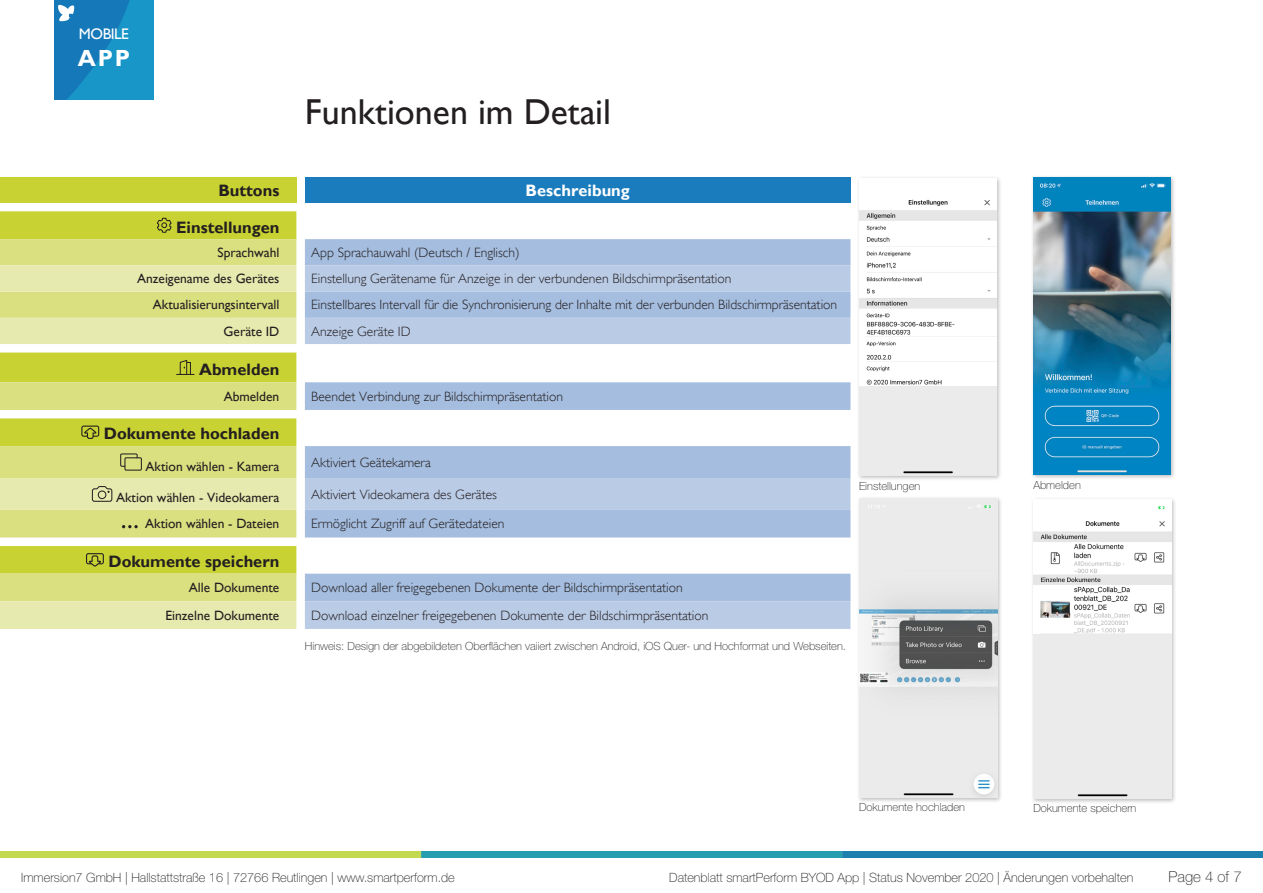
<style>
.page{position:relative;width:1263px;height:893px;background:#fff}
.page>*{position:absolute;margin:0;border:0;box-sizing:border-box;transform-origin:0 0}
.t1{font:36px "Gill Sans";color:#231f20}
.t2{font:700 23.25px "Gill Sans";color:#fff}
.t3{font:700 16.5px "Gill Sans";color:#231f20}
.t4{font:700 16.5px "Gill Sans";color:#fff}
.t5{font:15.3px "Gill Sans";letter-spacing:-.03em;color:#fff}
.t6{font:100 15px "Helvetica Neue";color:#231f20}
.t7{font:300 13.5px "Gill Sans";color:#231f20}
.t8{font:13.5px "Gill Sans";color:#231f20}
.t9{font:100 12.75px "Helvetica Neue";color:#231f20}
.t10{font:100 11.25px "Helvetica Neue";color:#231f20}
</style>
<div class="page">
<img style="left:0;top:851px;width:1263px;height:7px">
<svg style="left:54px;top:0;width:100px;height:100px"></svg>
<div style="left:0;top:177px;width:296px;height:26px;background:#c9d233"></div>
<div style="left:305px;top:177px;width:545px;height:26px;background:#1b7cbd"></div>
<div style="left:0;top:211px;width:296px;height:28px;background:#c9d233"></div>
<div style="left:0;top:239px;width:296px;height:26px;background:#dadf80"></div>
<div style="left:305px;top:239px;width:545px;height:26px;background:#a5bddf"></div>
<svg style="left:0;top:265px;width:296px;height:364px"></svg>
<svg style="left:305px;top:265px;width:545px;height:364px"></svg>
<svg style="left:156px;top:218px;width:16px;height:15px"></svg>
<svg style="left:177px;top:359px;width:17px;height:16px"></svg>
<svg style="left:81px;top:426px;width:18px;height:13px"></svg>
<div style="left:124px;top:457px;width:18px;height:14px;border:1px solid #231f20"></div>
<svg style="left:120px;top:453px;width:18px;height:14px"></svg>
<svg style="left:91px;top:485px;width:22px;height:17px"></svg>
<svg style="left:122px;top:525px;width:16px;height:3px"></svg>
<svg style="left:86px;top:553px;width:18px;height:14px"></svg>
<div style="left:856px;top:176px;width:145px;height:304px;background:#231f20;opacity:.3"></div>
<img style="left:859px;top:178px;width:137px;height:297px">
<div style="left:1031px;top:175px;width:145px;height:305px;background:#231f20;opacity:.3"></div>
<img style="left:1033px;top:178px;width:137px;height:296px">
<div style="left:856px;top:496px;width:146px;height:307px;background:#231f20;opacity:.3"></div>
<img style="left:859px;top:499px;width:138px;height:298px">
<div style="left:1031px;top:497px;width:146px;height:307px;background:#231f20;opacity:.3"></div>
<img style="left:1033px;top:500px;width:138px;height:298px">
<p class="t5" style="left:79px;top:25px;width:51px">MOBILE</p>
<h2 class="t2" style="left:78px;top:45px;width:54px">APP</h2>
<h1 class="t1" style="left:305px;top:92px;width:308px">Funktionen im Detail</h1>
<p class="t3" style="left:218px;top:180px;width:63px">Buttons</p>
<p class="t4" style="left:525px;top:180px;width:106px">Beschreibung</p>
<p class="t3" style="left:176px;top:218px;width:105px">Einstellungen</p>
<p class="t8" style="left:217px;top:245px;width:63px">Sprachwahl</p>
<p class="t7" style="left:311px;top:245px;width:210px">App Sprachauwahl (Deutsch / Englisch)</p>
<p class="t8" style="left:137px;top:271px;width:144px">Anzeigename des Gerätes</p>
<p class="t7" style="left:311px;top:271px;width:422px">Einstellung Gerätename für Anzeige in der verbundenen Bildschirmpräsentation</p>
<p class="t8" style="left:153px;top:297px;width:128px">Aktualisierungsintervall</p>
<p class="t7" style="left:311px;top:297px;width:527px">Einstellbares Intervall für die Synchronisierung der Inhalte mit der verbunden Bildschirmpräsentation</p>
<p class="t8" style="left:224px;top:323px;width:57px">Geräte ID</p>
<p class="t7" style="left:311px;top:323px;width:101px">Anzeige Geräte ID</p>
<p class="t3" style="left:199px;top:360px;width:82px">Abmelden</p>
<p class="t8" style="left:224px;top:388px;width:57px">Abmelden</p>
<p class="t7" style="left:311px;top:389px;width:253px">Beendet Verbindung zur Bildschirmpräsentation</p>
<p class="t3" style="left:104px;top:424px;width:177px">Dokumente hochladen</p>
<p class="t8" style="left:146px;top:458px;width:135px">Aktion wählen - Kamera</p>
<p class="t7" style="left:311px;top:455px;width:121px">Aktiviert Geätekamera</p>
<p class="t8" style="left:116px;top:489px;width:165px">Aktion wählen - Videokamera</p>
<p class="t7" style="left:311px;top:486px;width:187px">Aktiviert Videokamera des Gerätes</p>
<p class="t8" style="left:145px;top:516px;width:136px">Aktion wählen - Dateien</p>
<p class="t7" style="left:311px;top:516px;width:195px">Ermöglicht Zugriff auf Gerätedateien</p>
<p class="t3" style="left:108px;top:551px;width:172px">Dokumente speichern</p>
<p class="t8" style="left:189px;top:580px;width:92px">Alle Dokumente</p>
<p class="t7" style="left:311px;top:580px;width:373px">Download aller freigegebenen Dokumente der Bildschirmpräsentation</p>
<p class="t8" style="left:165px;top:607px;width:115px">Einzelne Dokumente</p>
<p class="t7" style="left:311px;top:608px;width:399px">Download einzelner freigegebenen Dokumente der Bildschirmpräsentation</p>
<p class="t10" style="left:305px;top:639px;width:543px">Hinweis: Design der abgebildeten Oberflächen vaiiert zwischen Android, iOS Quer- und Hochformat und Webseiten.</p>
<p class="t10" style="left:859px;top:479px;width:63px">Einstellungen</p>
<p class="t10" style="left:859px;top:801px;width:108px">Dokumente hochladen</p>
<p class="t10" style="left:1033px;top:478px;width:49px">Abmelden</p>
<p class="t10" style="left:1033px;top:802px;width:104px">Dokumente speichern</p>
<p class="t9" style="left:21px;top:870px;width:435px">Immersion7 GmbH | Hallstattstraße 16 | 72766 Reutlingen | www.smartperform.de</p>
<p class="t9" style="left:669px;top:870px;width:466px">Datenblatt smartPerform BYOD App | Status November 2020 | Änderungen vorbehalten</p>
<p class="t6" style="left:1169px;top:868px;width:75px">Page 4 of 7</p>
</div>
